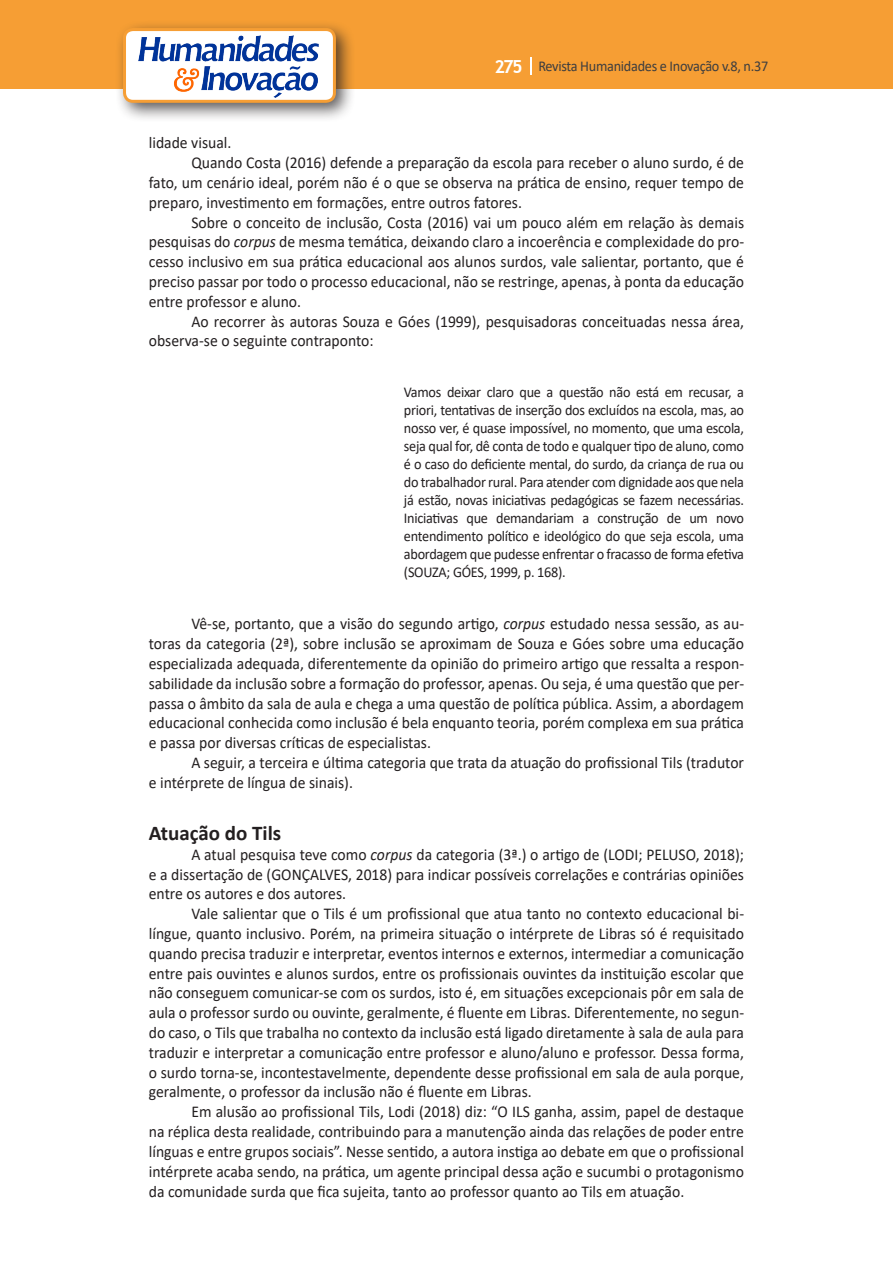
<style>
.page{position:relative;width:893px;height:1263px;background:#fff}
.page>*{position:absolute;margin:0;border:0;box-sizing:border-box;transform-origin:0 0}
.Titulo_2{font:700 21px "Calibri";color:#231f20}
.Texto{font:16.5px/19.8px "Calibri";color:#231f20;text-align:justify;scale:.95 1}
.citacao{font:15px/18px "Calibri";letter-spacing:-.02em;color:#231f20;text-align:justify;scale:.95 1}
.t1{font:15px "Calibri";letter-spacing:-.02em;color:#3e3e3f;scale:.95 1}
.s1{font-family:"Trebuchet MS";font-weight:700;font-size:18px;color:#fff}
.s2{font-style:italic}
.s3{color:#222}
</style>
<div class="page">
<div style="left:0;top:0;width:893px;height:88px;background:#f69e34"></div>
<svg style="left:530px;top:57px;width:2px;height:18px"></svg>
<div style="left:115px;top:20px;width:241px;height:103px;background:#231f20;opacity:.75"></div>
<div style="left:125px;top:30px;width:209px;height:71px;background:#fff;border-radius:9px"></div>
<img style="left:138px;top:35px;width:181px;height:62px">
<div style="left:123px;top:28px;width:213px;height:75px;border:3px solid #f69e34;border-radius:9px"></div>
<p class="t1" style="left:495px;top:56px;width:290px"><span class="s1">275</span> Revista Humanidades e Inovação v.8, n.37</p>
<p class="Texto" style="left:149px;top:133px;width:88px">lidade visual.</p>
<p class="Texto" style="left:149px;top:152px;width:628px;text-indent:43px">Quando Costa (2016) defende a preparação da escola para receber o aluno surdo, é de fato, um cenário ideal, porém não é o que se observa na prática de ensino, requer tempo de preparo, investimento em formações, entre outros fatores.</p>
<p class="Texto" style="left:149px;top:212px;width:628px;text-indent:43px">Sobre o conceito de inclusão, Costa (2016) vai um pouco além em relação às demais pesquisas do <span class="s2">corpus</span> de mesma temática, deixando claro a incoerência e complexidade do pro&shy;cesso inclusivo em sua prática educacional aos alunos surdos, vale salientar, portanto, que é preciso passar por todo o processo educacional, não se restringe, apenas, à ponta da educação entre professor e aluno.</p>
<p class="Texto" style="left:149px;top:311px;width:628px;text-indent:43px">Ao recorrer às autoras Souza e Góes (1999), pesquisadoras conceituadas nessa área, observa-se o seguinte contraponto:</p>
<p class="citacao" style="left:404px;top:383px;width:360px">Vamos deixar claro que a questão não está em recusar, a priori, tentativas de inserção dos excluídos na escola, mas, ao nosso ver, é quase impossível, no momento, que uma escola, seja qual for, dê conta de todo e qualquer tipo de aluno, como é o caso do deficiente mental, do surdo, da criança de rua ou do trabalhador rural. Para atender com dignidade aos que nela já estão, novas iniciativas pedagógicas se fazem necessárias.<br>Iniciativas que demandariam a construção de um novo entendimento político e ideológico do que seja escola, uma abordagem que pudesse enfrentar o fracasso de forma efetiva (SOUZA; GÓES, 1999, p. 168).</p>
<p class="Texto" style="left:149px;top:614px;width:628px;text-indent:43px">Vê-se, portanto, que a visão do segundo artigo, <span class="s2">corpus</span> estudado nessa sessão, as au&shy;toras da categoria (2ª), sobre inclusão se aproximam de Souza e Góes sobre uma educação especializada adequada, diferentemente da opinião do primeiro artigo que ressalta a respon&shy;sabilidade da inclusão sobre a formação do professor, apenas. Ou seja, é uma questão que per&shy;passa o âmbito da sala de aula e chega a uma questão de política pública. Assim, a abordagem educacional conhecida como inclusão é bela enquanto teoria, porém complexa em sua prática e passa por diversas críticas de especialistas.</p>
<p class="Texto" style="left:149px;top:752px;width:628px;text-indent:43px">A seguir, a terceira e última categoria que trata da atuação do profissional Tils (tradutor e intérprete de língua de sinais).</p>
<p class="Titulo_2" style="left:149px;top:818px;width:134px">Atuação do Tils</p>
<p class="Texto" style="left:149px;top:844px;width:628px;text-indent:43px">A atual pesquisa teve como <span class="s2">corpus</span> da categoria (3ª.) o artigo de (<span class="s3">LODI; PELUSO, 2018)</span>; e a dissertação de (GONÇALVES, 2018) para indicar possíveis correlações e contrárias opiniões entre os autores e dos autores.</p>
<p class="Texto" style="left:149px;top:903px;width:628px;text-indent:43px">Vale salientar que o Tils é um profissional que atua tanto no contexto educacional bi&shy;língue, quanto inclusivo. Porém, na primeira situação o intérprete de Libras só é requisitado quando precisa traduzir e interpretar, eventos internos e externos, intermediar a comunicação entre pais ouvintes e alunos surdos, entre os profissionais ouvintes da instituição escolar que não conseguem comunicar-se com os surdos, isto é, em situações excepcionais pôr em sala de aula o professor surdo ou ouvinte, geralmente, é fluente em Libras. Diferentemente, no segun&shy;do caso, o Tils que trabalha no contexto da inclusão está ligado diretamente à sala de aula para traduzir e interpretar a comunicação entre professor e aluno/aluno e professor. Dessa forma, o surdo torna-se, incontestavelmente, dependente desse profissional em sala de aula porque, geralmente, o professor da inclusão não é fluente em Libras.</p>
<p class="Texto" style="left:149px;top:1101px;width:628px;text-indent:43px">Em alusão ao profissional Tils, Lodi (2018) diz: “O ILS ganha, assim, papel de destaque na réplica desta realidade, contribuindo para a manutenção ainda das relações de poder entre línguas e entre grupos sociais”. Nesse sentido, a autora instiga ao debate em que o profissional intérprete acaba sendo, na prática, um agente principal dessa ação e sucumbi o protagonismo da comunidade surda que fica sujeita, tanto ao professor quanto ao Tils em atuação.</p>
</div>
